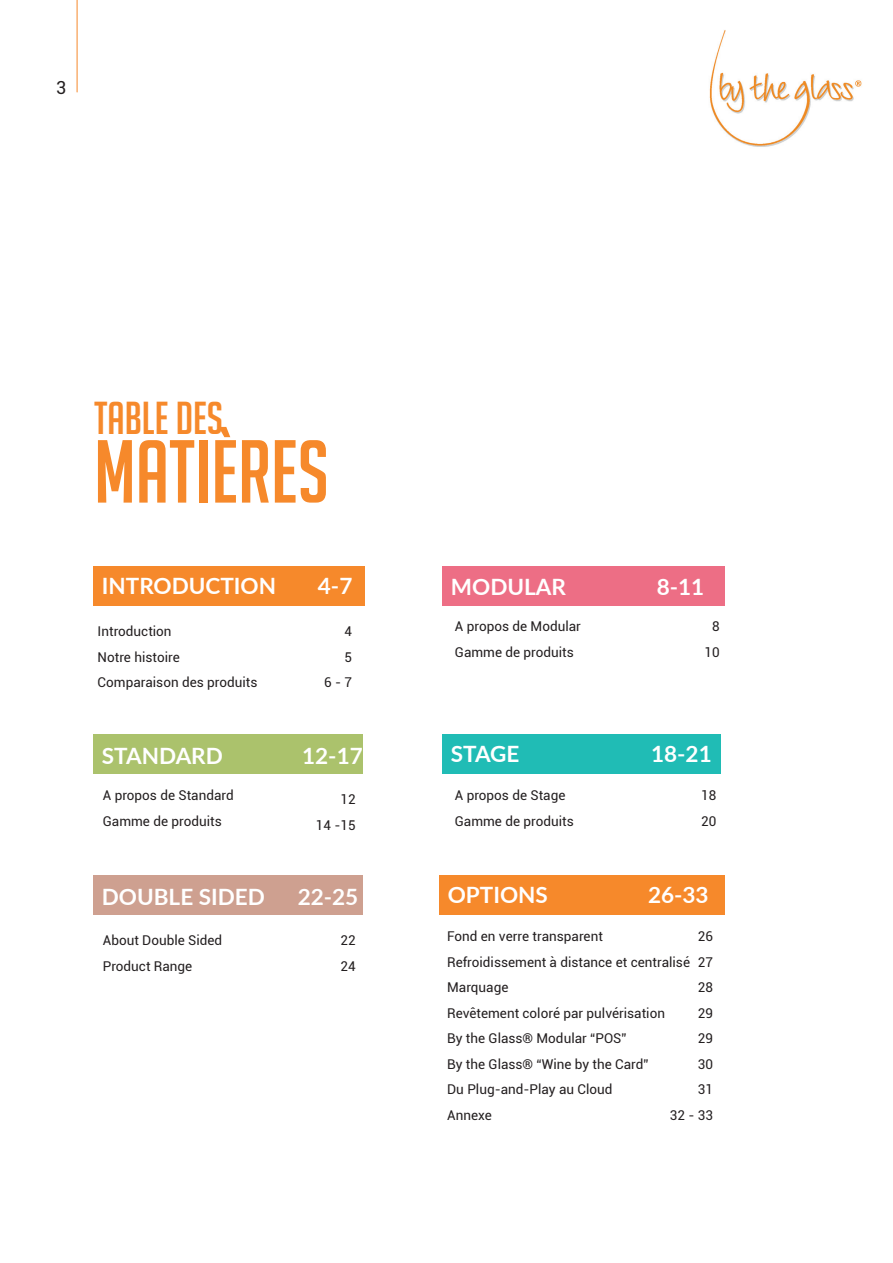
<style>
.page{position:relative;width:893px;height:1263px;background:#fff}
.page>*{position:absolute;margin:0;border:0;box-sizing:border-box;transform-origin:0 0}
.t1{font:87px "Big Noodle Titling";color:#f6892b}
.t2{font:45px "Big Noodle Titling";color:#f6892b}
.t3{font:700 22.5px "Lato";color:#fff}
.t4{font:18px "Roboto";color:#231f20}
.t5{font:13.5px/25.5px "Roboto";color:#231f20}
</style>
<div class="page">
<div style="left:94px;top:735px;width:269px;height:39px;background:#abc26c"></div>
<div style="left:94px;top:876px;width:269px;height:39px;background:#cea090"></div>
<div style="left:442px;top:566px;width:283px;height:39px;background:#ed6e85"></div>
<div style="left:442px;top:734px;width:279px;height:40px;background:#20bcb5"></div>
<div style="left:94px;top:566px;width:271px;height:40px;background:#f6892b"></div>
<div style="left:439px;top:876px;width:285px;height:39px;background:#f6892b"></div>
<img style="left:709px;top:30px;width:153px;height:117px">
<hr style="left:77px;top:0;width:1px;height:92px;background:#f6892b">
<h3 class="t4" style="left:56px;top:75px;width:12px">3</h3>
<h2 class="t2" style="left:94px;top:394px;width:131px">TABLE DES</h2>
<h1 class="t1" style="left:94px;top:425px;width:236px">MATIÈRES</h1>
<h3 class="t3" style="left:102px;top:569px;width:176px">INTRODUCTION</h3>
<h3 class="t3" style="left:318px;top:569px;width:36px">4-7</h3>
<p class="t5" style="left:98px;top:618px;width:161px">Introduction<br>Notre histoire<br>Comparaison des produits</p>
<p class="t5" style="left:324px;top:618px;width:30px;text-align:right">4<br>5<br>6 - 7</p>
<h3 class="t3" style="left:102px;top:739px;width:123px">STANDARD</h3>
<h3 class="t3" style="left:302px;top:739px;width:62px">12-17</h3>
<p class="t5" style="left:103px;top:782px;width:132px">A propos de Standard<br>Gamme de produits</p>
<p class="t5" style="left:316px;top:786px;width:41px;text-align:right">12<br>14 -15</p>
<h3 class="t3" style="left:102px;top:880px;width:164px">DOUBLE SIDED</h3>
<h3 class="t3" style="left:298px;top:880px;width:62px">22-25</h3>
<p class="t5" style="left:103px;top:927px;width:121px">About Double Sided<br>Product Range</p>
<p class="t5" style="left:341px;top:927px;width:17px">22<br>24</p>
<h3 class="t3" style="left:451px;top:570px;width:116px">MODULAR</h3>
<h3 class="t3" style="left:657px;top:570px;width:49px">8-11</h3>
<p class="t5" style="left:455px;top:613px;width:127px">A propos de Modular<br>Gamme de produits</p>
<p class="t5" style="left:704px;top:613px;width:17px;text-align:center">8<br>10</p>
<h3 class="t3" style="left:451px;top:737px;width:70px">STAGE</h3>
<h3 class="t3" style="left:651px;top:737px;width:62px">18-21</h3>
<p class="t5" style="left:455px;top:782px;width:120px">A propos de Stage<br>Gamme de produits</p>
<p class="t5" style="left:701px;top:782px;width:17px">18<br>20</p>
<h3 class="t3" style="left:448px;top:878px;width:102px">OPTIONS</h3>
<h3 class="t3" style="left:648px;top:878px;width:62px">26-33</h3>
<p class="t5" style="left:447px;top:923px;width:244px">Fond en verre transparent<br>Refroidissement à distance et centralisé<br>Marquage<br>Revêtement coloré par pulvérisation<br>By the Glass® Modular “POS”<br>By the Glass® “Wine by the Card”<br>Du Plug-and-Play au Cloud<br>Annexe</p>
<p class="t5" style="left:670px;top:923px;width:45px;text-align:right">26<br>27<br>28<br>29<br>29<br>30<br>31<br>32 - 33</p>
</div>
